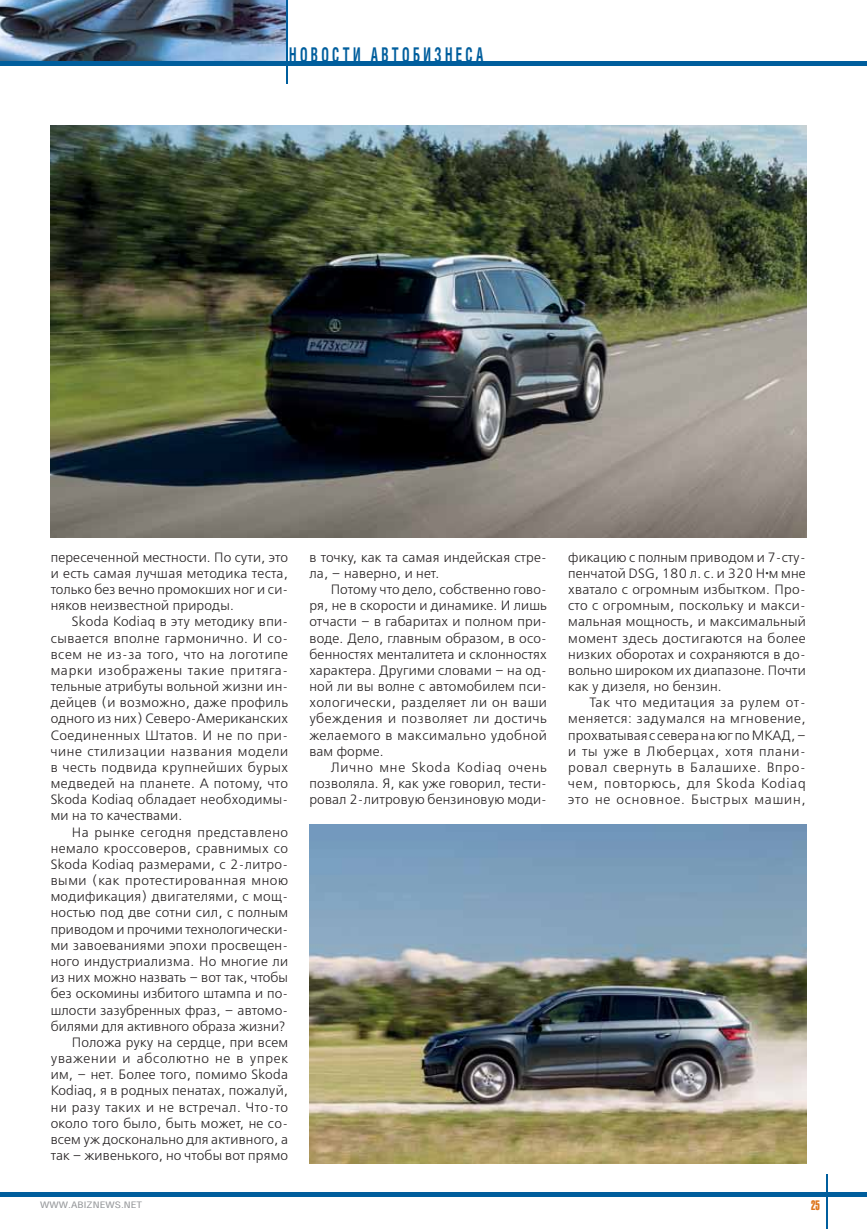
<style>
.page{position:relative;width:867px;height:1229px;background:#fff}
.page>*{position:absolute;margin:0;border:0;box-sizing:border-box;transform-origin:0 0}
.t1{font:700 20.25px "Helios Cond";letter-spacing:.25em;color:#005e9d;scale:.67 1}
.t2{font:13.5px/16.2px "Free Set C";letter-spacing:.015em;color:#231f20;text-align:justify}
.t3{font:13.5px "Helios Extra Compressed";color:#de761c;scale:.87 1}
.t4{font:9px "Helios Cond";letter-spacing:.005em;color:#939598;scale:1.3 1}
</style>
<div class="page">
<div style="left:0;top:1191px;width:867px;height:5px;background:#005e9d"></div>
<hr style="left:826px;top:1173px;width:2px;height:55px;background:#005e9d">
<img style="left:0;top:0;width:286px;height:61px">
<hr style="left:286px;top:0;width:2px;height:84px;background:#005e9d">
<div style="left:0;top:61px;width:867px;height:5px;background:#005e9d"></div>
<img style="left:51px;top:125px;width:755px;height:412px">
<img style="left:309px;top:824px;width:497px;height:339px">
<h1 class="t1" style="left:289px;top:47px;width:291px">НОВОСТИ АВТОБИЗНЕСА</h1>
<p class="t2" style="left:51px;top:550px;width:239px">пересеченной местности. По сути, это и есть самая лучшая методика теста, только без вечно промокших ног и си&shy;няков неизвестной природы.</p>
<p class="t2" style="left:51px;top:615px;width:239px;text-indent:21px">Skoda Kodiaq в эту методику впи&shy;сывается вполне гармонично. И со&shy;всем не из-за того, что на логотипе марки изображены такие притяга&shy;тельные атрибуты вольной жизни ин&shy;дейцев (и возможно, даже профиль одного из них) Северо-Американских Соединенных Штатов. И не по при&shy;чине стилизации названия модели в честь подвида крупнейших бурых медведей на планете. А потому, что Skoda Kodiaq обладает необходимы&shy;ми на то качествами.</p>
<p class="t2" style="left:51px;top:825px;width:239px;text-align:right">На рынке сегодня представлено немало кроссоверов, сравнимых со Skoda Kodiaq размерами, с 2-литро&shy;выми (как протестированная мною модификация) двигателями, с мощ&shy;ностью под две сотни сил, с полным приводом и прочими технологически&shy;ми завоеваниями эпохи просвещен&shy;ного индустриализма. Но многие ли из них можно назвать – вот так, чтобы без оскомины избитого штампа и по&shy;шлости зазубренных фраз, – автомо&shy;билями для активного образа жизни?<br>Положа руку на сердце, при всем уважении и абсолютно не в упрек им, – нет. Более того, помимо Skoda Kodiaq, я в родных пенатах, пожалуй, ни разу таких и не встречал. Что-то около того было, быть может, не со&shy;всем уж досконально для активного, а так – живенького, но чтобы вот прямо</p>
<p class="t4" style="left:40px;top:1201px;width:80px">WWW.ABIZNEWS.NET</p>
<p class="t2" style="left:309px;top:550px;width:239px">в точку, как та самая индейская стре&shy;ла, – наверно, и нет.</p>
<p class="t2" style="left:309px;top:582px;width:239px;text-indent:21px">Потому что дело, собственно гово&shy;ря, не в скорости и динамике. И лишь отчасти – в габаритах и полном при&shy;воде. Дело, главным образом, в осо&shy;бенностях менталитета и склонностях характера. Другими словами – на од&shy;ной ли вы волне с автомобилем пси&shy;хологически, разделяет ли он ваши убеждения и позволяет ли достичь желаемого в максимально удобной вам форме.</p>
<p class="t2" style="left:309px;top:760px;width:239px;text-indent:21px">Лично мне Skoda Kodiaq очень позволяла. Я, как уже говорил, тести&shy;ровал 2-литровую бензиновую моди-</p>
<p class="t2" style="left:568px;top:550px;width:239px">фикацию с полным приводом и 7-сту&shy;пенчатой DSG, 180 л. с. и 320 Н·м мне хватало с огромным избытком. Про&shy;сто с огромным, поскольку и макси&shy;мальная мощность, и максимальный момент здесь достигаются на более низких оборотах и сохраняются в до&shy;вольно широком их диапазоне. Почти как у дизеля, но бензин.</p>
<p class="t2" style="left:568px;top:695px;width:239px;text-indent:21px">Так что медитация за рулем от&shy;меняется: задумался на мгновение, прохватывая с севера на юг по МКАД, – и ты уже в Люберцах, хотя плани&shy;ровал свернуть в Балашихе. Впро&shy;чем, повторюсь, для Skoda Kodiaq это не основное. Быстрых машин,</p>
<p class="t3" style="left:811px;top:1197px;width:12px">25</p>
</div>
